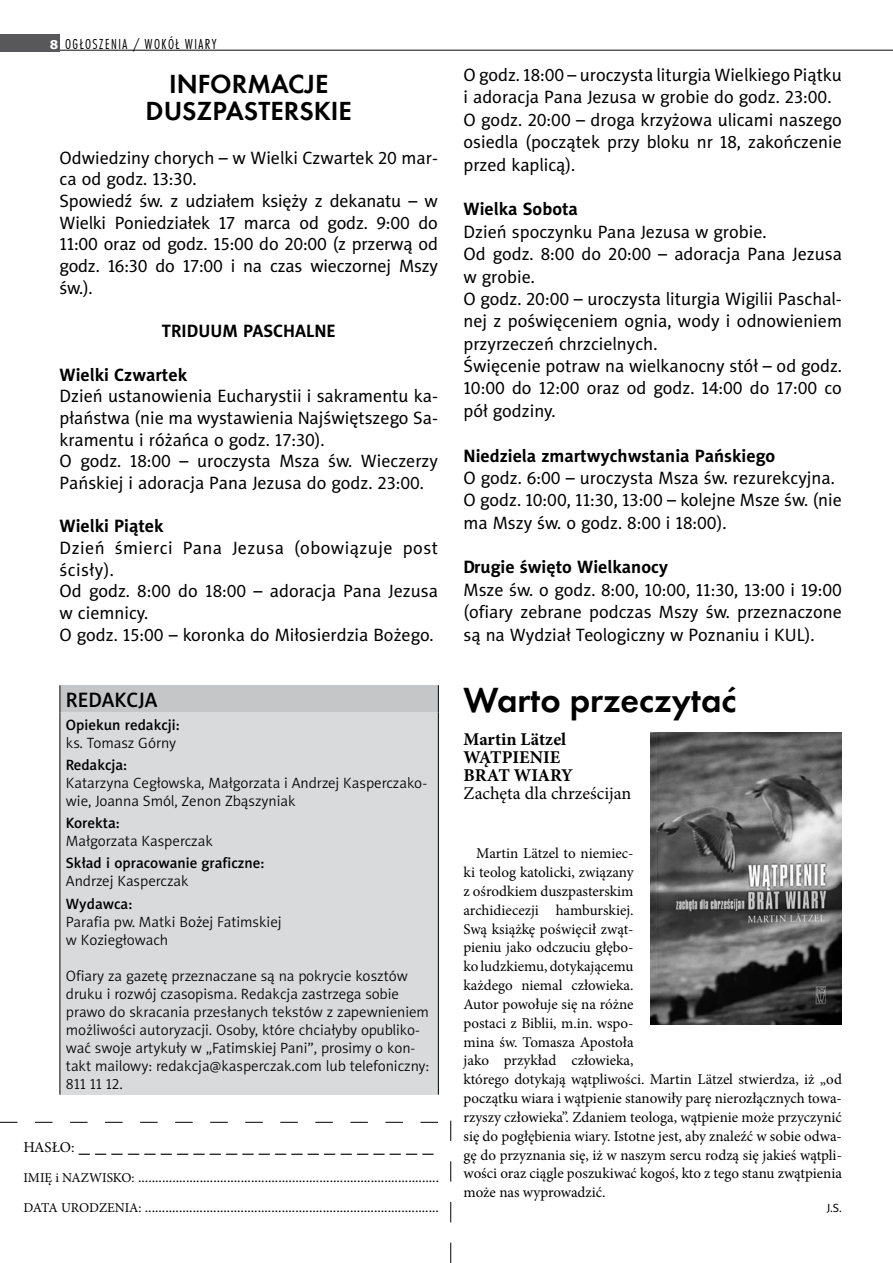
<style>
.page{position:relative;width:893px;height:1263px;background:#fff}
.page>*{position:absolute;margin:0;border:0;box-sizing:border-box;transform-origin:0 0}
.t1{font:600 36px "Futura TEE";color:#000}
.t2{font:600 27px/27.2px "Futura TEE";color:#000;text-align:center}
.t3{font:22.5px "Minion Pro";color:#000}
.t4{font:21px "Naomi Sans EFNTT Medium";color:#000}
.t5{font:18px/22.4px "Naomi Sans EFNTT";color:#000}
.t6{font:700 18px "Naomi Sans EFNTT";color:#000}
.t7{font:700 18px/18px "Minion Pro";color:#000}
.t8{font:18px "Minion Pro";color:#000}
.t9{font:15px/18.8px "Minion Pro";color:#000}
.t10{font:15px/18px "Naomi Sans EFNTT Light";color:#000}
.t11{font:15px "Naomi Sans EFNTT Medium";color:#000}
.t12{font:300 condensed 15px "Futura TEE";letter-spacing:.1em;color:#000}
.t13{font:12px "Naomi Sans EFNTT";color:#000}
.s1{font-family:"Verdana";font-weight:700;font-stretch:normal;font-size:12px;color:#fff}
.s2{font-size:15px}
.s3{font-size:13.5px}
</style>
<div class="page">
<div style="left:0;top:34px;width:60px;height:17px;background:#58585a"></div>
<hr style="left:58px;top:50px;width:835px;height:1px;background:#58585a">
<svg style="left:450px;top:1121px;width:1px;height:142px"></svg>
<svg style="left:0;top:1122px;width:438px;height:1px"></svg>
<div style="left:60px;top:685px;width:378px;height:28px;background:#c5c6c8"></div>
<div style="left:60px;top:712px;width:378px;height:382px;background:#d9dadb"></div>
<svg style="left:60px;top:685px;width:1px;height:27px"></svg>
<svg style="left:438px;top:685px;width:1px;height:27px"></svg>
<hr style="left:60px;top:712px;width:1px;height:382px;background:#000">
<hr style="left:438px;top:712px;width:1px;height:382px;background:#000">
<img style="left:651px;top:732px;width:191px;height:292px">
<p class="t12" style="left:50px;top:36px;width:168px"><span class="s1">8</span> OGŁOSZENIA / WOKÓŁ WIARY</p>
<h2 class="t2" style="left:146px;top:70px;width:208px">INFORMACJE<br>DUSZPASTERSKIE</h2>
<p class="t5" style="left:60px;top:147px;width:380px;line-height:21.6px">Odwiedziny chorych – w Wielki Czwartek 20 mar&shy;ca od godz. 13:30.<br>Spowiedź św. z udziałem księży z dekanatu – w Wielki Poniedziałek 17 marca od godz. 9:00 do 11:00 oraz od godz. 15:00 do 20:00 (z przerwą od godz. 16:30 do 17:00 i na czas wieczornej Mszy św.).</p>
<p class="t6" style="left:162px;top:320px;width:175px">TRIDUUM PASCHALNE</p>
<p class="t6" style="left:60px;top:363px;width:129px">Wielki Czwartek</p>
<p class="t5" style="left:60px;top:385px;width:380px;line-height:21.6px">Dzień ustanowienia Eucharystii i sakramentu ka&shy;płaństwa (nie ma wystawienia Najświętszego Sa&shy;kramentu i różańca o godz. 17:30).<br>O godz. 18:00 – uroczysta Msza św. Wieczerzy Pańskiej i adoracja Pana Jezusa do godz. 23:00.</p>
<p class="t6" style="left:60px;top:515px;width:106px">Wielki Piątek</p>
<p class="t5" style="left:60px;top:537px;width:380px;line-height:21.6px">Dzień śmierci Pana Jezusa (obowiązuje post ścisły).<br>Od godz. 8:00 do 18:00 – adoracja Pana Jezusa w ciemnicy.<br>O godz. 15:00 – koronka do Miłosierdzia Bożego.</p>
<p class="t4" style="left:66px;top:687px;width:93px">REDAKCJA</p>
<p class="t11" style="left:66px;top:715px;width:115px">Opiekun redakcji:</p>
<p class="t10" style="left:66px;top:733px;width:112px">ks. Tomasz Górny</p>
<p class="t11" style="left:66px;top:756px;width:63px">Redakcja:</p>
<p class="t10" style="left:66px;top:774px;width:363px">Katarzyna Cegłowska, Małgorzata i Andrzej Kasperczako&shy;wie, Joanna Smól, Zenon Zbąszyniak</p>
<p class="t11" style="left:66px;top:814px;width:55px">Korekta:</p>
<p class="t10" style="left:66px;top:832px;width:148px">Małgorzata Kasperczak</p>
<p class="t11" style="left:66px;top:854px;width:200px">Skład i opracowanie graficzne:</p>
<p class="t10" style="left:66px;top:872px;width:124px">Andrzej Kasperczak</p>
<p class="t11" style="left:66px;top:894px;width:68px">Wydawca:</p>
<p class="t10" style="left:66px;top:912px;width:217px">Parafia pw. Matki Bożej Fatimskiej w Koziegłowach</p>
<p class="t10" style="left:66px;top:966px;width:365px">Ofiary za gazetę przeznaczane są na pokrycie kosztów druku i rozwój czasopisma. Redakcja zastrzega sobie prawo do skracania przesłanych tekstów z zapewnieniem możliwości autoryzacji. Osoby, które chciałyby opubliko&shy;wać swoje artykuły w „Fatimskiej Pani”, prosimy o kon&shy;takt mailowy: redakcja@kasperczak.com lub telefoniczny:<br>811 11 12.</p>
<p class="t3" style="left:23px;top:1129px;width:412px"><span class="s2">HASŁO:</span> _ _ _ _ _ _ _ _ _ _ _ _ _ _ _ _ _ _ _ _ _ _</p>
<p class="t9" style="left:23px;top:1162px;width:417px;line-height:30px"><span class="s3">IMIĘ i NAZWISKO:</span> ........................................................................................<br><span class="s3">DATA URODZENIA:</span> ......................................................................................</p>
<p class="t5" style="left:463px;top:64px;width:380px">O godz. 18:00 – uroczysta liturgia Wielkiego Piątku i adoracja Pana Jezusa w grobie do godz. 23:00.<br>O godz. 20:00 – droga krzyżowa ulicami naszego osiedla (początek przy bloku nr 18, zakończenie przed kaplicą).</p>
<p class="t6" style="left:463px;top:198px;width:116px">Wielka Sobota</p>
<p class="t5" style="left:463px;top:220px;width:380px">Dzień spoczynku Pana Jezusa w grobie.<br>Od godz. 8:00 do 20:00 – adoracja Pana Jezusa w grobie.<br>O godz. 20:00 – uroczysta liturgia Wigilii Paschal&shy;nej z poświęceniem ognia, wody i odnowieniem przyrzeczeń chrzcielnych.<br>Święcenie potraw na wielkanocny stół – od godz.<br>10:00 do 12:00 oraz od godz. 14:00 do 17:00 co pół godziny.</p>
<p class="t6" style="left:463px;top:444px;width:313px">Niedziela zmartwychwstania Pańskiego</p>
<p class="t5" style="left:463px;top:466px;width:380px">O godz. 6:00 – uroczysta Msza św. rezurekcyjna.<br>O godz. 10:00, 11:30, 13:00 – kolejne Msze św. (nie ma Mszy św. o godz. 8:00 i 18:00).</p>
<p class="t6" style="left:463px;top:556px;width:206px">Drugie święto Wielkanocy</p>
<p class="t5" style="left:463px;top:578px;width:380px;text-align:justify">Msze św. o godz. 8:00, 10:00, 11:30, 13:00 i 19:00 (ofiary zebrane podczas Mszy św. przeznaczone są na Wydział Teologiczny w Poznaniu i KUL).</p>
<h1 class="t1" style="left:463px;top:678px;width:274px">Warto przeczytać</h1>
<p class="t7" style="left:463px;top:730px;width:111px">Martin Lätzel<br>WĄTPIENIE<br>BRAT WIARY</p>
<p class="t8" style="left:463px;top:781px;width:169px">Zachęta dla chrześcijan</p>
<p class="t9" style="left:463px;top:844px;width:380px;text-indent:13px">Martin Lätzel to niemiec-<br>ki teolog katolicki, związany<br>z ośrodkiem duszpasterskim<br>archidiecezji hamburskiej.<br>Swą książkę poświęcił zwąt-<br>pieniu jako odczuciu głębo-<br>ko ludzkiemu, dotykającemu<br>każdego niemal człowieka.<br>Autor powołuje się na różne<br>postaci z Biblii, m.in. wspo-<br>mina św. Tomasza Apostoła<br>jako przykład człowieka,<br>którego dotykają wątpliwości. Martin Lätzel stwierdza, iż „od początku wiara i wątpienie stanowiły parę nierozłącznych towa&shy;rzyszy człowieka”. Zdaniem teologa, wątpienie może przyczynić się do pogłębienia wiary. Istotne jest, aby znaleźć w sobie odwa&shy;gę do przyznania się, iż w naszym sercu rodzą się jakieś wątpli&shy;wości oraz ciągle poszukiwać kogoś, kto z tego stanu zwątpienia może nas wyprowadzić.</p>
<p class="t13" style="left:827px;top:1200px;width:17px">J.S.</p>
</div>
